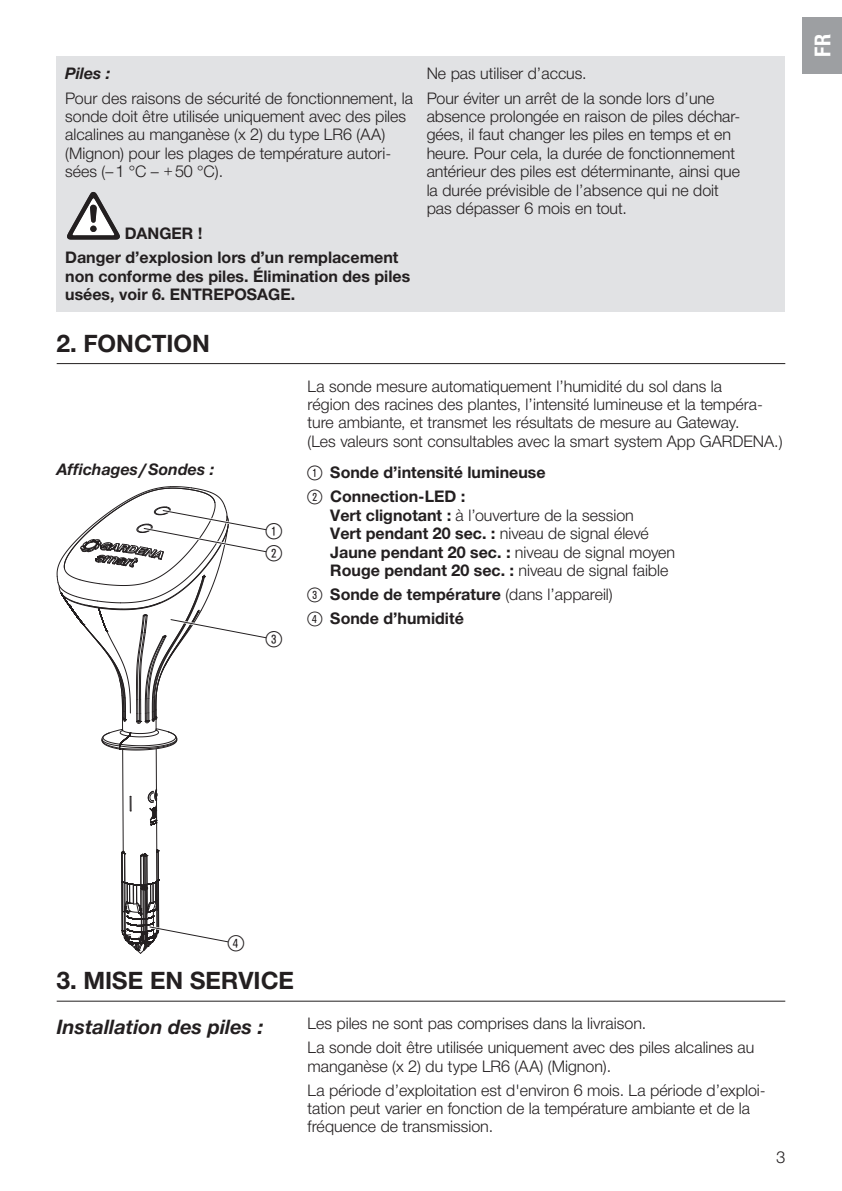
<style>
.page{position:relative;width:842px;height:1191px;background:#fff}
.page>*{position:absolute;margin:0;border:0;box-sizing:border-box;transform-origin:0 0}
.t1{font:700 24px "Gardena Sans";color:#231f20}
.t2{font:22px/22px "Ziffernim Kreisund Quadrat BQ";color:#231f20}
.t3{font:700 22px "Gardena Sans Cond";color:#fff}
.t4{font:italic 700 20px "Gardena Sans";color:#231f20}
.t5{font:16px/18.4px "Gardena Sans";color:#231f20}
.t6{font:700 16px/24px "Gardena Sans";color:#231f20}
.t7{font:italic 700 16px "Gardena Sans";color:#231f20}
.s1{font-family:"Ziffernim Kreisund Quadrat BQ";font-weight:400;font-size:20px}
.s2{font-weight:700}
.s3{font-weight:400}
</style>
<div class="page">
<div style="left:57px;top:57px;width:728px;height:255px;background:#e1e2e4"></div>
<svg style="left:67px;top:192px;width:53px;height:47px"></svg>
<hr style="left:57px;top:363px;width:728px;height:1px;background:#231f20">
<hr style="left:122px;top:749px;width:2px;height:102px;background:#231f20">
<hr style="left:156px;top:800px;width:1px;height:80px;background:#231f20">
<hr style="left:156px;top:748px;width:1px;height:41px;background:#231f20">
<svg style="left:147px;top:787px;width:11px;height:38px"></svg>
<svg style="left:130px;top:796px;width:2px;height:15px"></svg>
<svg style="left:121px;top:849px;width:108px;height:104px"></svg>
<svg style="left:57px;top:486px;width:210px;height:265px"></svg>
<hr style="left:57px;top:1000px;width:728px;height:1px;background:#231f20">
<div style="left:802px;top:17px;width:40px;height:57px;background:#9d9fa2"></div>
<p class="t7" style="left:65px;top:62px;width:47px">Piles :</p>
<p class="t5" style="left:65px;top:88px;width:349px">Pour des raisons de sécurité de fonctionnement, la sonde doit être utilisée uniquement avec des piles alcalines au manganèse (x 2) du type LR6 (AA) (Mignon) pour les plages de température autori&shy;sées (–1 °C – +50 °C).</p>
<p class="t6" style="left:65px;top:221px;width:335px;text-indent:60px">DANGER !<br>Danger d’explosion lors d’un remplacement</p>
<p class="t6" style="left:65px;top:266px;width:347px;line-height:18.4px">non conforme des piles. Élimination des piles usées, voir 6. ENTREPOSAGE.</p>
<h1 class="t1" style="left:57px;top:325px;width:155px">2. FONCTION</h1>
<p class="t5" style="left:427px;top:61px;width:289px;line-height:24px">Ne pas utiliser d’accus.<br>Pour éviter un arrêt de la sonde lors d’une</p>
<p class="t5" style="left:427px;top:106px;width:315px">absence prolongée en raison de piles déchar&shy;gées, il faut changer les piles en temps et en heure. Pour cela, la durée de fonctionnement antérieur des piles est déterminante, ainsi que la durée prévisible de l’absence qui ne doit pas dépasser 6 mois en tout.</p>
<p class="t7" style="left:57px;top:457px;width:159px">Affichages/Sondes :</p>
<h2 class="t2" style="left:266px;top:520px;width:18px">1<br>2</h2>
<h2 class="t2" style="left:266px;top:628px;width:18px">3</h2>
<p class="t5" style="left:308px;top:376px;width:476px">La sonde mesure automatiquement l’humidité du sol dans la<br>région des racines des plantes, l’intensité lumineuse et la tempéra&shy;ture ambiante, et transmet les résultats de mesure au Gateway.<br>(Les valeurs sont consultables avec la smart system App GARDENA.)</p>
<p class="t6" style="left:308px;top:460px;width:240px"><span class="s1">(1)</span> Sonde d’intensité lumineuse <span class="s1">(2)</span> Connection-LED :</p>
<p class="t5" style="left:330px;top:505px;width:346px"><span class="s2">Vert clignotant :</span> à l’ouverture de la session<br><span class="s2">Vert pendant 20 sec. :</span> niveau de signal élevé <span class="s2">Jaune pendant 20 sec. :</span> niveau de signal moyen <span class="s2">Rouge pendant 20 sec. :</span> niveau de signal faible</p>
<p class="t6" style="left:308px;top:581px;width:307px"><span class="s1">(3)</span> Sonde de température <span class="s3">(dans l’appareil) </span><span class="s1">(4)</span> Sonde d’humidité</p>
<h2 class="t3" style="left:807px;top:57px;width:24px;rotate:-90deg">FR</h2>
<h2 class="t2" style="left:228px;top:932px;width:18px">4</h2>
<h1 class="t1" style="left:57px;top:963px;width:239px">3. MISE EN SERVICE</h1>
<p class="t4" style="left:57px;top:1012px;width:208px">Installation des piles :</p>
<p class="t5" style="left:308px;top:1010px;width:448px;line-height:24px">Les piles ne sont pas comprises dans la livraison.<br>La sonde doit être utilisée uniquement avec des piles alcalines au</p>
<p class="t5" style="left:308px;top:1053px;width:460px;line-height:24px">manganèse (x 2) du type LR6 (AA) (Mignon).<br>La période d’exploitation est d'environ 6 mois. La période d’exploi-</p>
<p class="t5" style="left:308px;top:1098px;width:444px">tation peut varier en fonction de la température ambiante et de la fréquence de transmission.</p>
<p class="t5" style="left:776px;top:1147px;width:10px">3</p>
</div>
